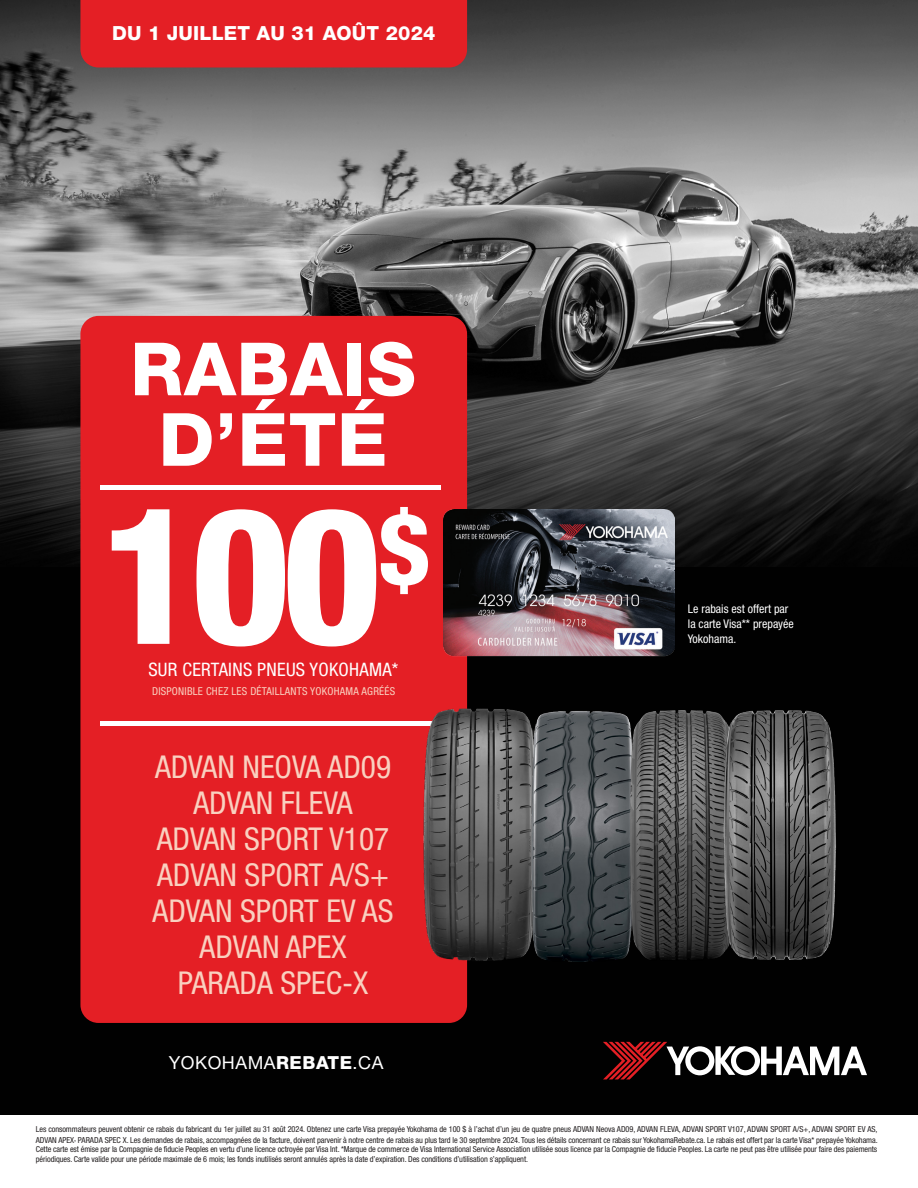
<style>
.page{position:relative;width:918px;height:1188px;background:#fff}
.page>*{position:absolute;margin:0;border:0;box-sizing:border-box;transform-origin:0 0}
.t1{font:800 condensed 190.05px "Helvetica Neue LT Std";color:#fff}
.t2{font:800 condensed 98.55px "Helvetica Neue LT Std";color:#fff}
.t3{font:800 73.5px "Helvetica Neue LT Std";letter-spacing:.01em;color:#fff}
.t4{font:condensed 31.5px "Helvetica Neue LT Std";color:#f9d1c0}
.t5{font:800 19.5px "Helvetica Neue LT Std";letter-spacing:.01em;color:#fff}
.t6{font:condensed 18.6px "Helvetica Neue LT Std";letter-spacing:.015em;color:#fff}
.t7{font:18px "Helvetica Neue LT Std";letter-spacing:.03em;color:#fff}
.t8{font:condensed 12px/15px "Helvetica Neue LT Std";color:#fff}
.t9{font:condensed 10.95px "Helvetica Neue LT Std";letter-spacing:.02em;color:#f9d1c0}
.t10{font:condensed 8.25px/10.1px "Helvetica Neue LT Std";letter-spacing:-.01em;color:#231f20;text-align:justify}
.s1{font-weight:800}
</style>
<div class="page">
<div style="left:0;top:0;width:918px;height:1114px;background:#010101"></div>
<img style="left:0;top:0;width:918px;height:567px">
<svg style="left:603px;top:1042px;width:264px;height:37px"></svg>
<div style="left:80px;top:0;width:387px;height:68px;background:#e41f25"></div>
<div style="left:80px;top:316px;width:387px;height:707px;background:#e41f25;border-radius:18px"></div>
<img style="left:443px;top:510px;width:231px;height:148px">
<div style="left:100px;top:485px;width:341px;height:5px;background:#fff"></div>
<div style="left:100px;top:721px;width:341px;height:5px;background:#fff"></div>
<img style="left:423px;top:707px;width:102px;height:255px">
<img style="left:525px;top:711px;width:102px;height:251px">
<img style="left:627px;top:710px;width:95px;height:250px">
<img style="left:722px;top:710px;width:114px;height:250px">
<p class="t5" style="left:112px;top:21px;width:325px">DU 1 JUILLET AU 31 AOÛT 2024</p>
<p class="t3" style="left:130px;top:325px;width:287px">RABAIS</p>
<p class="t3" style="left:159px;top:396px;width:230px">D’ÉTÉ</p>
<p class="t1" style="left:100px;top:459px;width:283px">100</p>
<p class="t2" style="left:379px;top:488px;width:53px">$</p>
<p class="t6" style="left:148px;top:659px;width:252px">SUR CERTAINS PNEUS YOKOHAMA*</p>
<p class="t9" style="left:152px;top:684px;width:245px">DISPONIBLE CHEZ LES DÉTAILLANTS YOKOHAMA AGRÉÉS</p>
<p class="t4" style="left:155px;top:748px;width:238px">ADVAN NEOVA AD09</p>
<p class="t4" style="left:193px;top:784px;width:161px">ADVAN FLEVA</p>
<p class="t4" style="left:157px;top:820px;width:234px">ADVAN SPORT V107</p>
<p class="t4" style="left:157px;top:856px;width:233px">ADVAN SPORT A/S+</p>
<p class="t4" style="left:153px;top:892px;width:242px">ADVAN SPORT EV AS</p>
<p class="t4" style="left:200px;top:928px;width:148px">ADVAN APEX</p>
<p class="t4" style="left:178px;top:964px;width:192px">PARADA SPEC-X</p>
<p class="t7" style="left:169px;top:1052px;width:216px">YOKOHAMA<span class="s1">REBATE</span>.CA</p>
<p class="t8" style="left:688px;top:602px;width:107px">Le rabais est offert par la carte Visa** prepayée<br>Yokohama.</p>
<p class="t10" style="left:36px;top:1124px;width:843px">Les consommateurs peuvent obtenir ce rabais du fabricant du 1er juillet au 31 août 2024. Obtenez une carte Visa prepayée Yokohama de 100 $ à l’achat d’un jeu de quatre pneus ADVAN Neova AD09, ADVAN FLEVA, ADVAN SPORT V107, ADVAN SPORT A/S+, ADVAN SPORT EV AS, ADVAN APEX, PARADA SPEC X. Les demandes de rabais, accompagnées de la facture, doivent parvenir à notre centre de rabais au plus tard le 30 septembre 2024. Tous les détails concernant ce rabais sur YokohamaRebate.ca. Le rabais est offert par la carte Visa* prepayée Yokohama.<br>Cette carte est émise par la Compagnie de fiducie Peoples en vertu d’une licence octroyée par Visa Int. *Marque de commerce de Visa International Service Association utilisée sous licence par la Compagnie de fiducie Peoples. La carte ne peut pas être utilisée pour faire des paiements périodiques. Carte valide pour une période maximale de 6 mois; les fonds inutilisés seront annulés après la date d’expiration. Des conditions d’utilisation s’appliquent.</p>
</div>
